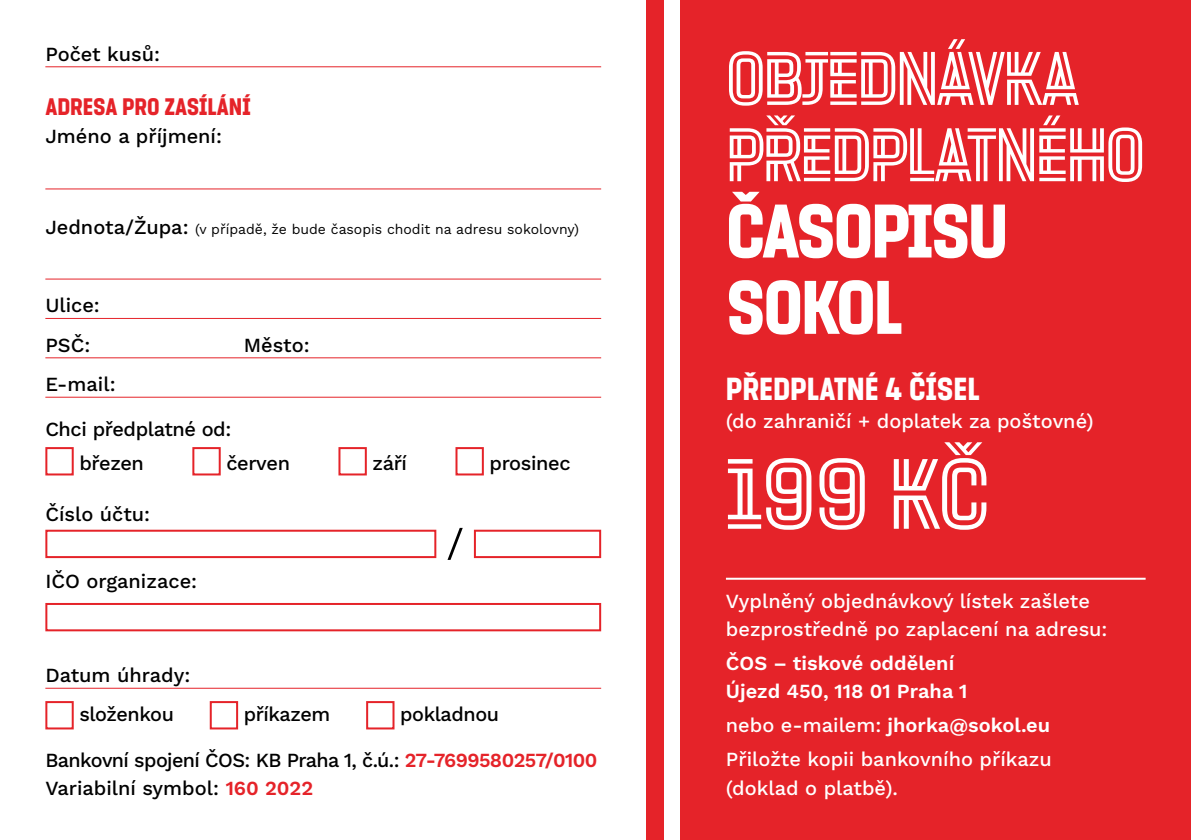
<style>
.page{position:relative;width:1191px;height:840px;background:#fff}
.page>*{position:absolute;margin:0;border:0;box-sizing:border-box;transform-origin:0 0}
.t1{font:100px "Sokol Fugner";color:#fff}
.t2{font:76px/76.2px "Sokol Fugner";letter-spacing:-.03em;color:#fff}
.t3{font:76px/76.2px "Sokol Tyrs";letter-spacing:-.035em;color:#fff}
.t4{font:32px "Sokol Tyrs";color:#fff}
.t5{font:24px "Sokol Tyrs";color:#e52329}
.t6{font:500 20px/28.2px "Work Sans";color:#fff}
.t7{font:500 20px/33.6px "Work Sans";letter-spacing:-.02em;color:#000}
.t8{font:500 20px/39.4px "Work Sans";color:#000}
.t9{font:600 20px/28.2px "Work Sans";color:#fff}
.t10{font:14px "Work Sans";color:#000}
.s1{font-weight:500;font-size:20px}
.s2{font-weight:600;color:#e52329}
.s3{font-weight:600}
</style>
<div class="page">
<div style="left:680px;top:0;width:511px;height:839px;background:#e52329"></div>
<div style="left:646px;top:0;width:17px;height:839px;background:#e52329"></div>
<hr style="left:726px;top:577px;width:419px;height:2px;background:#fff">
<hr style="left:45px;top:66px;width:556px;height:1px;background:#e52329">
<hr style="left:45px;top:188px;width:556px;height:1px;background:#e52329">
<hr style="left:45px;top:278px;width:556px;height:1px;background:#e52329">
<hr style="left:45px;top:318px;width:556px;height:1px;background:#e52329">
<hr style="left:45px;top:357px;width:556px;height:1px;background:#e52329">
<hr style="left:45px;top:396px;width:556px;height:1px;background:#e52329">
<hr style="left:45px;top:687px;width:556px;height:1px;background:#e52329">
<div style="left:45px;top:447px;width:29px;height:28px;border:2px solid #e52329"></div>
<div style="left:192px;top:447px;width:29px;height:28px;border:2px solid #e52329"></div>
<div style="left:338px;top:447px;width:29px;height:28px;border:2px solid #e52329"></div>
<div style="left:455px;top:447px;width:29px;height:28px;border:2px solid #e52329"></div>
<div style="left:45px;top:529px;width:391px;height:28px;background:#fff;border:2px solid #e52329"></div>
<div style="left:474px;top:529px;width:127px;height:28px;background:#fff;border:2px solid #e52329"></div>
<svg style="left:448px;top:527px;width:15px;height:32px"></svg>
<div style="left:45px;top:602px;width:556px;height:29px;background:#fff;border:2px solid #e52329"></div>
<div style="left:45px;top:700px;width:29px;height:29px;border:2px solid #e52329"></div>
<div style="left:210px;top:700px;width:28px;height:29px;border:2px solid #e52329"></div>
<div style="left:366px;top:700px;width:28px;height:29px;border:2px solid #e52329"></div>
<p class="t8" style="left:45px;top:33px;width:116px">Počet kusů:</p>
<p class="t5" style="left:45px;top:94px;width:207px">ADRESA PRO ZASÍLÁNÍ</p>
<p class="t8" style="left:45px;top:116px;width:178px">Jméno a příjmení:</p>
<p class="t10" style="left:45px;top:218px;width:535px"><span class="s1">Jednota/Župa:</span> (v případě, že bude časopis chodit na adresu sokolovny)</p>
<p class="t8" style="left:45px;top:285px;width:56px">Ulice:<br>PSČ:</p>
<p class="t7" style="left:244px;top:327px;width:67px">Město:</p>
<p class="t7" style="left:45px;top:366px;width:72px">E-mail:</p>
<p class="t7" style="left:79px;top:411px;width:153px;text-indent:-34px">Chci předplatné od: březen</p>
<p class="t7" style="left:226px;top:445px;width:65px">červen</p>
<p class="t7" style="left:372px;top:445px;width:36px">září</p>
<p class="t7" style="left:489px;top:445px;width:82px">prosinec</p>
<p class="t8" style="left:45px;top:493px;width:106px">Číslo účtu:</p>
<p class="t8" style="left:45px;top:560px;width:153px">IČO organizace:</p>
<p class="t7" style="left:79px;top:654px;width:112px;line-height:39.4px;text-indent:-34px">Datum úhrady: složenkou</p>
<p class="t7" style="left:244px;top:696px;width:88px">příkazem</p>
<p class="t7" style="left:400px;top:696px;width:100px">pokladnou</p>
<p class="t7" style="left:45px;top:744px;width:553px;line-height:28px">Bankovní spojení ČOS: KB Praha 1, č.ú.: <span class="s2">27-7699580257/0100<br></span>Variabilní symbol: <span class="s2">160 2022</span></p>
<h2 class="t2" style="left:726px;top:41px;width:414px">OBJEDNÁVKA<br>PŘEDPLATNÉHO</h2>
<h2 class="t3" style="left:726px;top:193px;width:283px">ČASOPISU<br>SOKOL</h2>
<h3 class="t4" style="left:726px;top:371px;width:253px">PŘEDPLATNÉ 4 ČÍSEL</h3>
<p class="t6" style="left:726px;top:406px;width:369px">(do zahraničí + doplatek za poštovné)</p>
<h1 class="t1" style="left:726px;top:438px;width:266px">199 KČ</h1>
<p class="t6" style="left:726px;top:586px;width:383px">Vyplněný objednávkový lístek zašlete bezprostředně po zaplacení na adresu:</p>
<p class="t9" style="left:726px;top:648px;width:243px">ČOS – tiskové oddělení<br>Újezd 450, 118 01 Praha 1</p>
<p class="t6" style="left:726px;top:707px;width:327px;line-height:34px">nebo e-mailem: <span class="s3">jhorka@sokol.eu<br></span>Přiložte kopii bankovního příkazu</p>
<p class="t6" style="left:726px;top:772px;width:174px">(doklad o platbě).</p>
</div>
